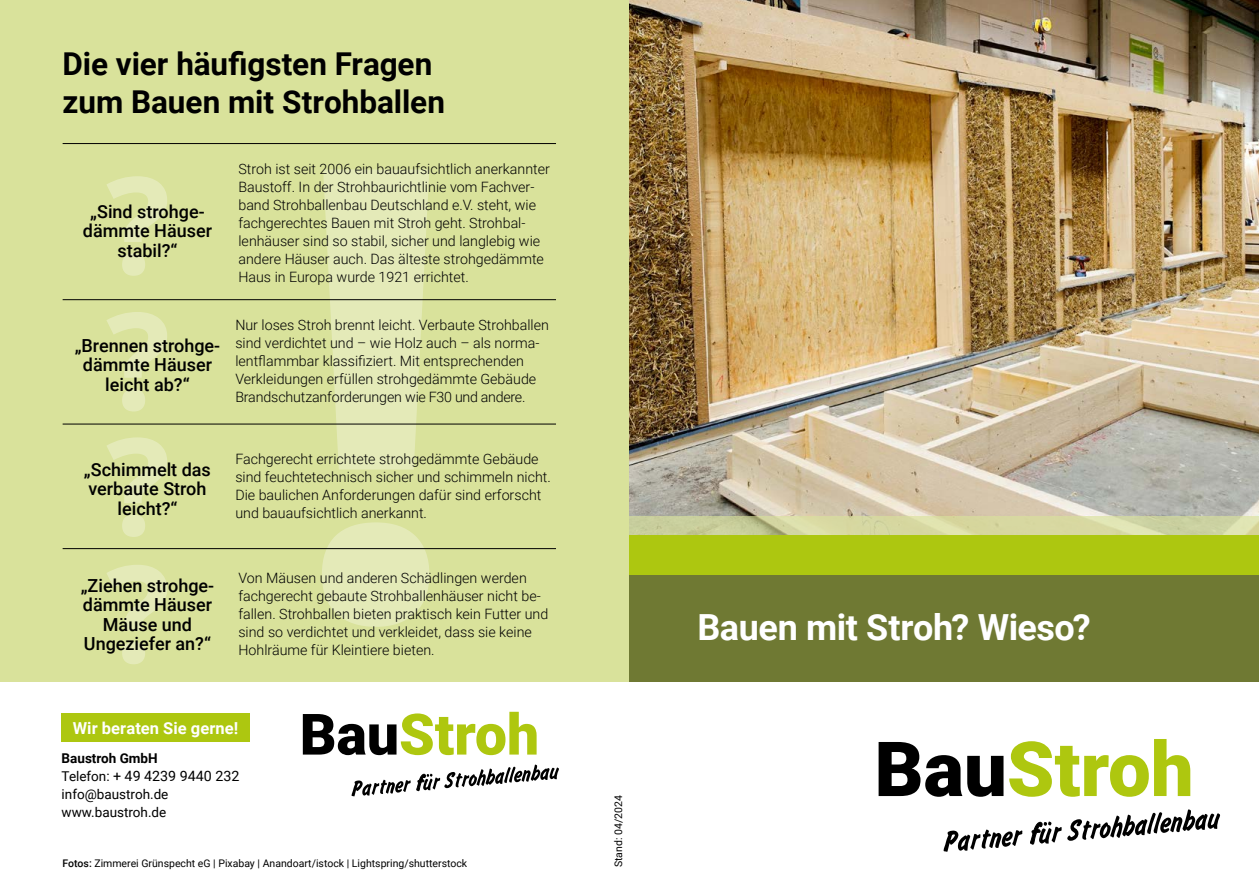
<style>
.page{position:relative;width:1259px;height:893px;background:#fff}
.page>*{position:absolute;margin:0;border:0;box-sizing:border-box;transform-origin:0 0}
.t1{font:700 629.1px "Open Sans";color:#fff}
.t2{font:700 135px/252.8px "Open Sans";color:#fff}
.t3{font:700 36px "Roboto";letter-spacing:-.015em;color:#fff}
.t4{font:700 31.5px/37.8px "Roboto";letter-spacing:-.005em;color:#000}
.t5{font:700 29.7px "Roboto";letter-spacing:-.01em;color:#fff}
.t6{font:500 18px/19.5px "Roboto";color:#000;text-align:center}
.t7{font:700 16.95px "Roboto";color:#fff}
.t8{font:700 16.5px "Roboto";letter-spacing:.005em;color:#fff}
.t9{font:300 14.25px/18px "Roboto";color:#000}
.t10{font:14.25px "Roboto";color:#000}
.t11{font:13.5px/18px "Roboto";color:#000}
.t12{font:700 13.5px "Roboto";color:#000}
.t13{font:10.5px "Roboto";color:#000}
.s1{font-size:13.5px}
.s2{font-weight:500}
</style>
<div class="page">
<div style="left:0;top:0;width:630px;height:682px;background:#d9e29b"></div>
<img style="left:629px;top:0;width:630px;height:516px">
<svg style="left:629px;top:516px;width:630px;height:19px;background:#d2d5a1"></svg>
<div style="left:629px;top:574px;width:630px;height:108px;background:#6f7933"></div>
<div style="left:629px;top:535px;width:630px;height:39px;background:#adc710"></div>
<svg style="left:878px;top:742px;width:125px;height:55px"></svg>
<svg style="left:1009px;top:741px;width:139px;height:56px"></svg>
<svg style="left:1154px;top:739px;width:36px;height:57px"></svg>
<svg style="left:943px;top:829px;width:79px;height:23px"></svg>
<svg style="left:1030px;top:821px;width:31px;height:23px"></svg>
<svg style="left:1067px;top:809px;width:153px;height:32px"></svg>
<hr style="left:63px;top:143px;width:493px;height:1px;background:#000">
<hr style="left:63px;top:299px;width:493px;height:1px;background:#000">
<hr style="left:63px;top:424px;width:493px;height:1px;background:#000">
<hr style="left:63px;top:548px;width:493px;height:1px;background:#000">
<svg style="left:303px;top:712px;width:233px;height:43px"></svg>
<svg style="left:351px;top:765px;width:208px;height:31px"></svg>
<div style="left:62px;top:713px;width:188px;height:29px;background:#adc710"></div>
<h3 class="t4" style="left:63px;top:44px;width:384px">Die vier häufigsten Fragen zum Bauen mit Strohballen</h3>
<h2 class="t2" style="left:106px;top:95px;width:66px">?</h2>
<p class="t6" style="left:83px;top:201px;width:131px">„Sind strohge&shy;dämmte Häuser stabil?“</p>
<h2 class="t2" style="left:106px;top:231px;width:66px">? ?</h2>
<p class="t6" style="left:75px;top:335px;width:147px">„Brennen strohge&shy;dämmte Häuser leicht ab?“</p>
<h2 class="t2" style="left:106px;top:356px;width:66px">?</h2>
<p class="t6" style="left:84px;top:459px;width:128px">„Schimmelt das verbaute Stroh leicht?“</p>
<p class="t6" style="left:81px;top:575px;width:135px">„Ziehen strohge&shy;dämmte Häuser<br>Mäuse und<br>Ungeziefer an?“</p>
<p class="t9" style="left:238px;top:159px;width:313px">Stroh ist seit 2006 ein bauaufsichtlich anerkannter Baustoff. In der Strohbaurichtlinie vom Fachver&shy;band Strohballenbau Deutschland e.V. steht, wie fachgerechtes Bauen mit Stroh geht. Strohbal&shy;lenhäuser sind so stabil, sicher und langlebig wie andere Häuser auch. Das älteste strohgedämmte Haus in Europa wurde 1921 errichtet.</p>
<h1 class="t1" style="left:286px;top:-54px;width:181px">!</h1>
<p class="t9" style="left:235px;top:316px;width:315px">Nur loses Stroh brennt leicht. Verbaute Strohballen sind verdichtet und – wie Holz auch – als norma&shy;lentflammbar klassifiziert. Mit entsprechenden Verkleidungen erfüllen strohgedämmte Gebäude Brandschutzanforderungen wie F30 und andere.</p>
<p class="t9" style="left:235px;top:449px;width:317px">Fachgerecht errichtete strohgedämmte Gebäude sind feuchtetechnisch sicher und schimmeln nicht.<br>Die baulichen Anforderungen dafür sind erforscht und bauaufsichtlich anerkannt.</p>
<p class="t9" style="left:238px;top:569px;width:311px">Von Mäusen und anderen Schädlingen werden fachgerecht gebaute Strohballenhäuser nicht be&shy;fallen. Strohballen bieten praktisch kein Futter und sind so verdichtet und verkleidet, dass sie keine Hohlräume für Kleintiere bieten.</p>
<p class="t8" style="left:73px;top:716px;width:167px">Wir beraten Sie gerne!</p>
<p class="t12" style="left:62px;top:748px;width:98px">Baustroh GmbH</p>
<p class="t10" style="left:62px;top:765px;width:179px"><span class="s1">Telefon:</span> + 49 4239 9440 232</p>
<p class="t11" style="left:62px;top:784px;width:108px">info@baustroh.de www.baustroh.de</p>
<p class="t13" style="left:611px;top:867px;width:73px;rotate:-90deg">Stand: 04/2024</p>
<p class="t13" style="left:63px;top:856px;width:406px"><span class="s2">Fotos:</span> Zimmerei Grünspecht eG | Pixabay | Anandoart/istock | Lightspring/shutterstock</p>
<h3 class="t5" style="left:697px;top:585px;width:329px">Bauen mit Stroh? Wieso?</h3>
<p class="t7" style="left:697px;top:626px;width:369px">Die häufigsten Irrtümer über den Strohballenbau</p>
<h3 class="t3" style="left:697px;top:602px;width:394px">Bauen mit Stroh? Wieso?</h3>
</div>
